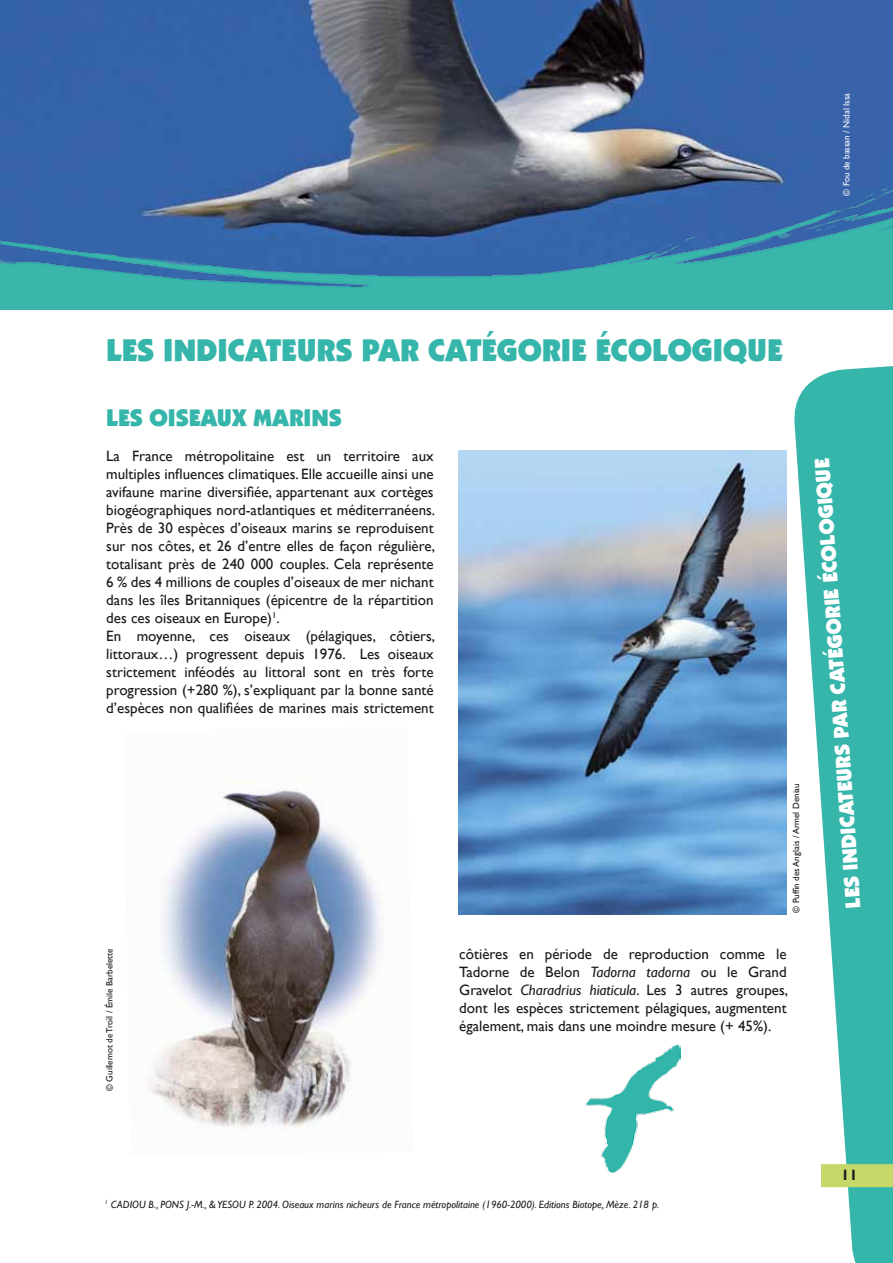
<style>
.page{position:relative;width:893px;height:1263px;background:#fff}
.page>*{position:absolute;margin:0;border:0;box-sizing:border-box;transform-origin:0 0}
.t1{font:900 31.5px "Kabel IT Cby BT";color:#36b6aa}
.t2{font:900 24px "Kabel IT Cby BT";color:#36b6aa}
.t3{font:900 21px "Kabel IT Cby BT";color:#fff}
.t4{font:15px/18px "Gill Sans";color:#1a1a18}
.t5{font:700 15px "Gill Sans";color:#1a1a18}
.t6{font:italic 10.5px "Gill Sans";color:#1a1a18}
.t7{font:9px "Gill Sans";color:#1a1a18}
.t8{font:9px "Gill Sans";color:#fff}
.s1{font-style:italic}
</style>
<div class="page">
<img style="left:0;top:0;width:893px;height:97px">
<svg style="left:794px;top:366px;width:99px;height:897px;fill:#36b6aa"></svg>
<div style="left:821px;top:1164px;width:72px;height:23px;background:#c7d86a"></div>
<img style="left:0;top:97px;width:893px;height:213px">
<img style="left:458px;top:451px;width:329px;height:463px">
<img style="left:147px;top:781px;width:234px;height:346px">
<img style="left:585px;top:1045px;width:95px;height:127px">
<p class="t8" style="left:841px;top:196px;width:104px;rotate:-90deg">© Fou de bassan / Nidal Issa</p>
<h1 class="t1" style="left:106px;top:331px;width:678px">LES INDICATEURS PAR CATÉGORIE ÉCOLOGIQUE</h1>
<h2 class="t2" style="left:106px;top:403px;width:236px">LES OISEAUX MARINS</h2>
<p class="t4" style="left:106px;top:447px;width:330px">La France métropolitaine est un territoire aux multiples influences climatiques. Elle accueille ainsi une avifaune marine diversifiée, appartenant aux cortèges biogéographiques nord-atlantiques et méditerranéens.<br>Près de 30 espèces d’oiseaux marins se reproduisent sur nos côtes, et 26 d’entre elles de façon régulière, totalisant près de 240 000 couples. Cela représente 6 % des 4 millions de couples d’oiseaux de mer nichant dans les îles Britanniques (épicentre de la répartition des ces oiseaux en Europe)<sup>1</sup>.<br>En moyenne, ces oiseaux (pélagiques, côtiers, littoraux…) progressent depuis 1976. Les oiseaux strictement inféodés au littoral sont en très forte progression (+280 %), s’expliquant par la bonne santé d’espèces non qualifiées de marines mais strictement</p>
<p class="t7" style="left:791px;top:912px;width:131px;rotate:-90deg">© Puffin des Anglais / Armel Deniau</p>
<h3 class="t3" style="left:840px;top:909px;width:452px;rotate:-94deg">LESINDICATEURSPAR CATÉGORIE ÉCOLOGIQUE</h3>
<p class="t7" style="left:104px;top:1091px;width:144px;rotate:-90deg">© Guillemot de Troïl / émile Barbelette</p>
<p class="t4" style="left:459px;top:945px;width:330px;text-align:justify">côtières en période de reproduction comme le Tadorne de Belon <span class="s1">Tadorna tadorna</span> ou le Grand Gravelot <span class="s1">Charadrius hiaticula</span>. Les 3 autres groupes, dont les espèces strictement pélagiques, augmentent également, mais dans une moindre mesure (+ 45%).</p>
<p class="t6" style="left:105px;top:1198px;width:556px"><sup>1</sup> CADIOU B., PONS J.-M., &amp; YESOU P. 2004. Oiseaux marins nicheurs de France métropolitaine (1960-2000). Editions Biotope, Mèze. 218 p.</p>
<p class="t5" style="left:841px;top:1166px;width:18px">11</p>
</div>
